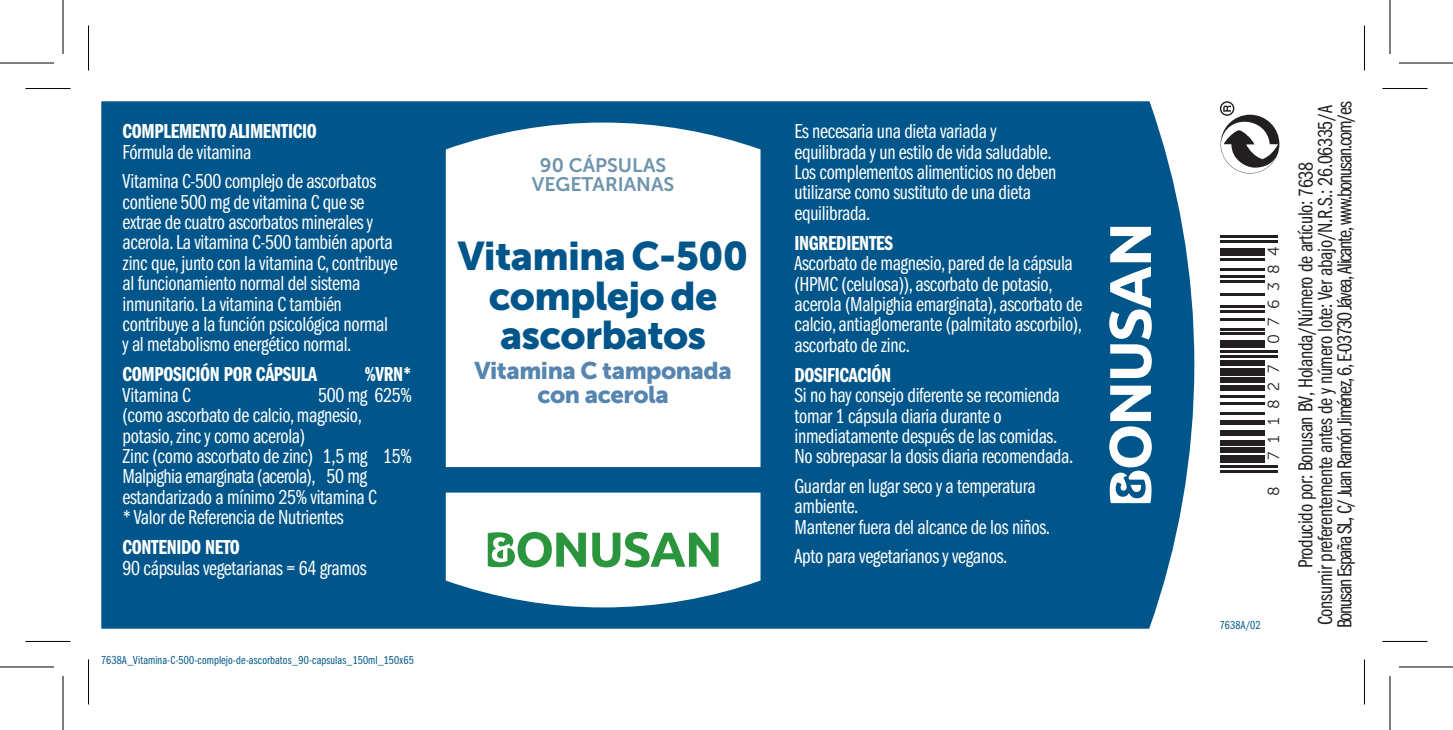
<style>
.page{position:relative;width:1453px;height:730px;background:#fff}
.page>*{position:absolute;margin:0;border:0;box-sizing:border-box;transform-origin:0 0}
.t1{font:39.6px/39.6px "Museo Sans 900";letter-spacing:-.02em;color:#00568a;text-align:center}
.t2{font:24px/24px "Museo Sans 900";letter-spacing:-.02em;color:#5685af;text-align:center}
.t3{font:21px/20.4px "Franklin Gothic Book Cmpr";letter-spacing:-.015em;color:#fff}
.t4{font:21px/19.5px "Franklin Gothic Book Cmpr";letter-spacing:-.015em;color:#231f20;text-align:center}
.t5{font:21px "Franklin Gothic Demi Cmpr";letter-spacing:-.015em;color:#fff}
.t6{font:19.5px/19.5px "Museo Sans 700";color:#6e94ab;text-align:center}
.t7{font:15.9px "Museo Sans 300";letter-spacing:.525em;color:#231f20}
.t8{font:12px "Franklin Gothic Book Cmpr";letter-spacing:.01em;color:#00568a}
.s1{color:#fff}
</style>
<div class="page">
<div style="left:101px;top:101px;width:1093px;height:528px;background:#00568a"></div>
<svg style="left:446px;top:123px;width:314px;height:344px"></svg>
<svg style="left:446px;top:492px;width:314px;height:115px"></svg>
<svg style="left:1109px;top:227px;width:43px;height:151px"></svg>
<svg style="left:1109px;top:386px;width:43px;height:117px"></svg>
<svg style="left:1220px;top:101px;width:59px;height:72px"></svg>
<hr style="left:1220px;top:470px;width:57px;height:2px;background:#231f20">
<hr style="left:1220px;top:465px;width:57px;height:2px;background:#231f20">
<div style="left:1220px;top:455px;width:44px;height:8px;background:#231f20"></div>
<div style="left:1220px;top:447px;width:44px;height:6px;background:#231f20"></div>
<div style="left:1220px;top:440px;width:44px;height:5px;background:#231f20"></div>
<div style="left:1220px;top:430px;width:44px;height:5px;background:#231f20"></div>
<div style="left:1220px;top:420px;width:44px;height:5px;background:#231f20"></div>
<hr style="left:1220px;top:413px;width:44px;height:2px;background:#231f20">
<hr style="left:1220px;top:403px;width:44px;height:2px;background:#231f20">
<hr style="left:1220px;top:395px;width:44px;height:2px;background:#231f20">
<div style="left:1220px;top:385px;width:44px;height:5px;background:#231f20"></div>
<div style="left:1220px;top:378px;width:44px;height:5px;background:#231f20"></div>
<div style="left:1220px;top:368px;width:44px;height:7px;background:#231f20"></div>
<div style="left:1220px;top:360px;width:44px;height:5px;background:#231f20"></div>
<hr style="left:1220px;top:355px;width:57px;height:3px;background:#231f20">
<hr style="left:1220px;top:350px;width:57px;height:3px;background:#231f20">
<div style="left:1220px;top:340px;width:44px;height:8px;background:#231f20"></div>
<hr style="left:1220px;top:333px;width:44px;height:2px;background:#231f20">
<hr style="left:1220px;top:328px;width:44px;height:2px;background:#231f20">
<hr style="left:1220px;top:318px;width:44px;height:2px;background:#231f20">
<hr style="left:1220px;top:310px;width:44px;height:3px;background:#231f20">
<hr style="left:1220px;top:305px;width:44px;height:3px;background:#231f20">
<hr style="left:1220px;top:293px;width:44px;height:2px;background:#231f20">
<hr style="left:1220px;top:280px;width:44px;height:3px;background:#231f20">
<hr style="left:1220px;top:275px;width:44px;height:3px;background:#231f20">
<hr style="left:1220px;top:268px;width:44px;height:2px;background:#231f20">
<hr style="left:1220px;top:258px;width:44px;height:2px;background:#231f20">
<div style="left:1220px;top:248px;width:44px;height:7px;background:#231f20"></div>
<hr style="left:1220px;top:240px;width:57px;height:3px;background:#231f20">
<hr style="left:1220px;top:235px;width:57px;height:3px;background:#231f20">
<hr style="left:26px;top:88px;width:45px;height:1px;background:#000">
<hr style="left:1382px;top:88px;width:45px;height:1px;background:#000">
<hr style="left:26px;top:641px;width:45px;height:1px;background:#000">
<hr style="left:1382px;top:641px;width:45px;height:1px;background:#000">
<hr style="left:88px;top:26px;width:1px;height:45px;background:#000">
<hr style="left:88px;top:659px;width:1px;height:45px;background:#000">
<hr style="left:1364px;top:26px;width:1px;height:45px;background:#000">
<hr style="left:1364px;top:659px;width:1px;height:45px;background:#000">
<svg style="left:0;top:667px;width:54px;height:1px"></svg>
<svg style="left:1399px;top:667px;width:54px;height:1px"></svg>
<hr style="left:0;top:62px;width:54px;height:2px;background:#000">
<hr style="left:1399px;top:62px;width:54px;height:2px;background:#000">
<hr style="left:0;top:666px;width:54px;height:1px;background:#000">
<hr style="left:1399px;top:666px;width:54px;height:1px;background:#000">
<hr style="left:62px;top:0;width:2px;height:54px;background:#000">
<hr style="left:62px;top:676px;width:2px;height:54px;background:#000">
<hr style="left:1389px;top:0;width:1px;height:54px;background:#000">
<hr style="left:1389px;top:676px;width:1px;height:54px;background:#000">
<p class="t5" style="left:123px;top:120px;width:196px">COMPLEMENTO ALIMENTICIO</p>
<p class="t3" style="left:123px;top:137px;width:255px;line-height:29.4px">Fórmula de vitamina<br>Vitamina C-500 complejo de ascorbatos</p>
<p class="t3" style="left:123px;top:192px;width:277px">contiene 500 mg de vitamina C que se extrae de cuatro ascorbatos minerales y acerola. La vitamina C-500 también aporta zinc que, junto con la vitamina C, contribuye al funcionamiento normal del sistema inmunitario. La vitamina C también contribuye a la función psicológica normal y al metabolismo energético normal.</p>
<p class="t5" style="left:123px;top:363px;width:196px">COMPOSICIÓN POR CÁPSULA</p>
<p class="t5" style="left:365px;top:363px;width:49px">%VRN*</p>
<p class="t3" style="left:123px;top:385px;width:70px">Vitamina C</p>
<p class="t3" style="left:123px;top:385px;width:291px;text-indent:195px">500 mg 625% (como ascorbato de calcio, magnesio, potasio, zinc y como acerola)<br>Zinc (como ascorbato de zinc) 1,5 mg 15%<br>Malpighia emarginata (acerola), 50 mg estandarizado a mínimo 25% vitamina C<br>* Valor de Referencia de Nutrientes</p>
<p class="t5" style="left:123px;top:535px;width:119px">CONTENIDO NETO</p>
<p class="t3" style="left:123px;top:558px;width:245px">90 cápsulas vegetarianas = 64 gramos</p>
<p class="t8" style="left:101px;top:653px;width:314px">7638A_Vitamina-C-500-complejo-de-ascorbatos_90-capsulas_150ml_150x65</p>
<p class="t6" style="left:532px;top:155px;width:144px">90 CÁPSULAS<br>VEGETARIANAS</p>
<h1 class="t1" style="left:458px;top:236px;width:292px">Vitamina C-500 complejo de ascorbatos</h1>
<p class="t2" style="left:474px;top:358px;width:259px">Vitamina C tamponada con acerola</p>
<p class="t3" style="left:794px;top:121px;width:263px">Es necesaria una dieta variada y equilibrada y un estilo de vida saludable.<br>Los complementos alimenticios no deben utilizarse como sustituto de una dieta equilibrada.</p>
<p class="t5" style="left:794px;top:231px;width:100px">INGREDIENTES</p>
<p class="t3" style="left:794px;top:253px;width:289px">Ascorbato de magnesio, pared de la cápsula (HPMC (celulosa)), ascorbato de potasio, acerola (Malpighia emarginata), ascorbato de calcio, antiaglomerante (palmitato ascorbilo), ascorbato de zinc.</p>
<p class="t5" style="left:794px;top:363px;width:98px">DOSIFICACIÓN</p>
<p class="t3" style="left:794px;top:385px;width:280px">Si no hay consejo diferente se recomienda tomar 1 cápsula diaria durante o inmediatamente después de las comidas.<br>No sobrepasar la dosis diaria recomendada.</p>
<p class="t3" style="left:794px;top:476px;width:257px">Guardar en lugar seco y a temperatura ambiente.<br>Mantener fuera del alcance de los niños.</p>
<p class="t3" style="left:794px;top:546px;width:214px">Apto para vegetarianos y veganos.</p>
<p class="t7" style="left:1265px;top:344px;width:99px;rotate:-90deg">076384</p>
<p class="t7" style="left:1265px;top:460px;width:97px;rotate:-90deg">711827</p>
<p class="t7" style="left:1265px;top:496px;width:11px;rotate:-90deg">8</p>
<p class="t8" style="left:1220px;top:618px;width:42px">7638A/02</p>
<p class="t4" style="left:1296px;top:628px;width:528px;rotate:-90deg">Producido por: Bonusan BV, Holanda/Número de artículo: <span class="s1">0000<br></span>Consumir preferentemente antes de y número lote: Ver abajo/N.R.S.: 26.06335/A<br>Bonusan España SL, C/ Juan Ramón Jiménez, 6, E-03730 Jávea, Alicante, www.bonusan.com/es</p>
<p class="t4" style="left:1296px;top:197px;width:36px;rotate:-90deg">7638</p>
</div>
